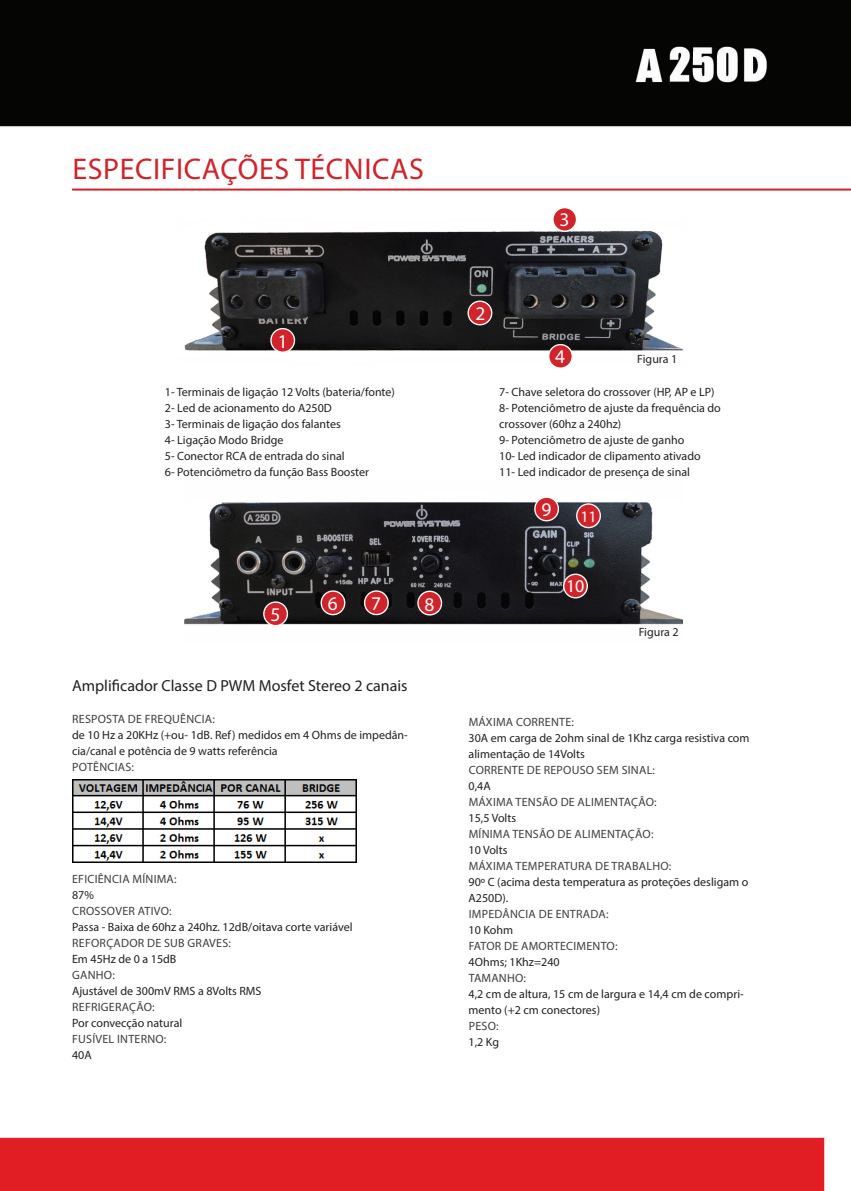
<style>
.page{position:relative;width:851px;height:1191px;background:#fff}
.page>*{position:absolute;margin:0;border:0;box-sizing:border-box;transform-origin:0 0}
.t1{font:30px "Myriad Pro";letter-spacing:.02em;color:#d1232a}
.t2{font:19.4px "Myriad Pro";color:#fff}
.t3{font:18px "Myriad Pro";color:#fff}
.t4{font:16px "Myriad Pro";color:#231f20}
.t5{font:16px "Myriad Pro";color:#fff}
.t6{font:12px/16px "Myriad Pro";color:#231f20}
.t7{font:12px "Myriad Pro";letter-spacing:.02em;color:#3e3e3f}
</style>
<div class="page">
<img style="left:0;top:0;width:850px;height:1191px">
<hr style="left:72px;top:189px;width:778px;height:2px;background:#d1232a">
<img style="left:185px;top:481px;width:497px;height:164px">
<img style="left:179px;top:218px;width:507px;height:147px">
<div style="left:271px;top:329px;width:23px;height:23px;background:#d1232a;border-radius:50%"></div>
<div style="left:270px;top:328px;width:25px;height:25px;border:1px solid #fff;border-radius:50%"></div>
<div style="left:468px;top:301px;width:23px;height:24px;background:#d1232a;border-radius:50%"></div>
<div style="left:467px;top:300px;width:25px;height:25px;border:1px solid #fff;border-radius:50%"></div>
<div style="left:553px;top:208px;width:23px;height:23px;background:#d1232a;border-radius:50%"></div>
<div style="left:552px;top:207px;width:25px;height:25px;border:1px solid #fff;border-radius:50%"></div>
<div style="left:548px;top:344px;width:24px;height:24px;background:#d1232a;border-radius:50%"></div>
<div style="left:548px;top:344px;width:25px;height:25px;border:1px solid #fff;border-radius:50%"></div>
<div style="left:576px;top:504px;width:24px;height:23px;background:#d1232a;border-radius:50%"></div>
<div style="left:576px;top:503px;width:25px;height:25px;border:1px solid #fff;border-radius:50%"></div>
<div style="left:321px;top:591px;width:24px;height:23px;background:#d1232a;border-radius:50%"></div>
<div style="left:320px;top:590px;width:25px;height:25px;border:1px solid #fff;border-radius:50%"></div>
<div style="left:364px;top:591px;width:24px;height:23px;background:#d1232a;border-radius:50%"></div>
<div style="left:364px;top:590px;width:25px;height:25px;border:1px solid #fff;border-radius:50%"></div>
<div style="left:418px;top:591px;width:23px;height:24px;background:#d1232a;border-radius:50%"></div>
<div style="left:417px;top:590px;width:25px;height:25px;border:1px solid #fff;border-radius:50%"></div>
<div style="left:534px;top:497px;width:24px;height:24px;background:#d1232a;border-radius:50%"></div>
<div style="left:534px;top:496px;width:25px;height:25px;border:1px solid #fff;border-radius:50%"></div>
<div style="left:563px;top:574px;width:24px;height:24px;background:#d1232a;border-radius:50%"></div>
<div style="left:563px;top:573px;width:25px;height:25px;border:1px solid #fff;border-radius:50%"></div>
<div style="left:264px;top:602px;width:23px;height:23px;background:#d1232a;border-radius:50%"></div>
<div style="left:263px;top:601px;width:25px;height:25px;border:1px solid #fff;border-radius:50%"></div>
<img style="left:72px;top:779px;width:284px;height:83px">
<p class="t1" style="left:72px;top:150px;width:353px">ESPECIFICAÇÕES TÉCNICAS</p>
<p class="t2" style="left:278px;top:329px;width:11px">1</p>
<p class="t6" style="left:165px;top:383px;width:231px">1- Terminais de ligação 12 Volts (bateria/fonte)</p>
<p class="t6" style="left:165px;top:399px;width:168px">2- Led de acionamento do A250D</p>
<p class="t6" style="left:165px;top:415px;width:177px">3- Terminais de ligação dos falantes</p>
<p class="t6" style="left:165px;top:431px;width:120px">4- Ligação Modo Bridge</p>
<p class="t6" style="left:165px;top:447px;width:181px">5- Conector RCA de entrada do sinal</p>
<p class="t6" style="left:165px;top:463px;width:206px">6- Potenciômetro da função Bass Booster</p>
<p class="t2" style="left:270px;top:602px;width:11px">5</p>
<p class="t2" style="left:327px;top:591px;width:11px">6</p>
<p class="t2" style="left:371px;top:592px;width:11px">7</p>
<p class="t2" style="left:424px;top:592px;width:11px">8</p>
<p class="t4" style="left:72px;top:676px;width:337px">Amplificador Classe D PWM Mosfet Stereo 2 canais</p>
<p class="t7" style="left:72px;top:711px;width:144px">RESPOSTA DE FREQUÊNCIA:</p>
<p class="t6" style="left:72px;top:727px;width:337px">de 10 Hz a 20KHz (+ou- 1dB. Ref) medidos em 4 Ohms de impedân&shy;cia/canal e potência de 9 watts referência</p>
<p class="t7" style="left:72px;top:759px;width:63px">POTÊNCIAS:</p>
<p class="t7" style="left:72px;top:871px;width:106px">EFICIÊNCIA MÍNIMA:</p>
<p class="t6" style="left:72px;top:887px;width:23px">87%</p>
<p class="t7" style="left:72px;top:903px;width:101px">CROSSOVER ATIVO:</p>
<p class="t6" style="left:72px;top:919px;width:282px">Passa - Baixa de 60hz a 240hz. 12dB/oitava corte variável</p>
<p class="t7" style="left:72px;top:935px;width:160px">REFORÇADOR DE SUB GRAVES:</p>
<p class="t6" style="left:72px;top:951px;width:106px">Em 45Hz de 0 a 15dB</p>
<p class="t7" style="left:72px;top:967px;width:44px">GANHO:</p>
<p class="t6" style="left:72px;top:983px;width:191px">Ajustável de 300mV RMS a 8Volts RMS</p>
<p class="t7" style="left:72px;top:999px;width:84px">REFRIGERAÇÃO:</p>
<p class="t6" style="left:72px;top:1015px;width:112px">Por convecção natural</p>
<p class="t7" style="left:72px;top:1031px;width:96px">FUSÍVEL INTERNO:</p>
<p class="t6" style="left:72px;top:1047px;width:21px">40A</p>
<p class="t2" style="left:559px;top:208px;width:11px">3</p>
<p class="t2" style="left:475px;top:302px;width:11px">2</p>
<p class="t2" style="left:555px;top:345px;width:11px">4</p>
<p class="t6" style="left:637px;top:351px;width:42px">Figura 1</p>
<p class="t6" style="left:499px;top:383px;width:217px">7- Chave seletora do crossover (HP, AP e LP)</p>
<p class="t6" style="left:499px;top:399px;width:223px">8- Potenciômetro de ajuste da frequência do</p>
<p class="t6" style="left:499px;top:415px;width:123px">crossover (60hz a 240hz)</p>
<p class="t6" style="left:499px;top:431px;width:186px">9- Potenciômetro de ajuste de ganho</p>
<p class="t6" style="left:499px;top:447px;width:203px">10- Led indicador de clipamento ativado</p>
<p class="t6" style="left:499px;top:463px;width:192px">11- Led indicador de presença de sinal</p>
<p class="t2" style="left:541px;top:498px;width:11px">9</p>
<p class="t5" style="left:580px;top:506px;width:18px">11</p>
<p class="t3" style="left:566px;top:575px;width:20px">10</p>
<p class="t6" style="left:638px;top:624px;width:42px">Figura 2</p>
<p class="t7" style="left:468px;top:714px;width:107px">MÁXIMA CORRENTE:</p>
<p class="t6" style="left:468px;top:730px;width:282px">30A em carga de 2ohm sinal de 1Khz carga resistiva com alimentação de 14Volts</p>
<p class="t7" style="left:468px;top:762px;width:188px">CORRENTE DE REPOUSO SEM SINAL:</p>
<p class="t6" style="left:468px;top:778px;width:24px">0,4A</p>
<p class="t7" style="left:468px;top:794px;width:189px">MÁXIMA TENSÃO DE ALIMENTAÇÃO:</p>
<p class="t6" style="left:468px;top:810px;width:49px">15,5 Volts</p>
<p class="t7" style="left:468px;top:826px;width:186px">MÍNIMA TENSÃO DE ALIMENTAÇÃO:</p>
<p class="t6" style="left:468px;top:842px;width:40px">10 Volts</p>
<p class="t7" style="left:468px;top:858px;width:204px">MÁXIMA TEMPERATURA DE TRABALHO:</p>
<p class="t6" style="left:468px;top:874px;width:281px">90º C (acima desta temperatura as proteções desligam o<br>A250D).</p>
<p class="t7" style="left:468px;top:906px;width:141px">IMPEDÂNCIA DE ENTRADA:</p>
<p class="t6" style="left:468px;top:922px;width:46px">10 Kohm</p>
<p class="t7" style="left:468px;top:938px;width:150px">FATOR DE AMORTECIMENTO:</p>
<p class="t6" style="left:468px;top:954px;width:93px">4Ohms; 1Khz=240</p>
<p class="t7" style="left:468px;top:970px;width:59px">TAMANHO:</p>
<p class="t6" style="left:468px;top:986px;width:277px">4,2 cm de altura, 15 cm de largura e 14,4 cm de compri&shy;mento (+2 cm conectores)</p>
<p class="t7" style="left:468px;top:1018px;width:31px">PESO:</p>
<p class="t6" style="left:468px;top:1034px;width:32px">1,2 Kg</p>
</div>
